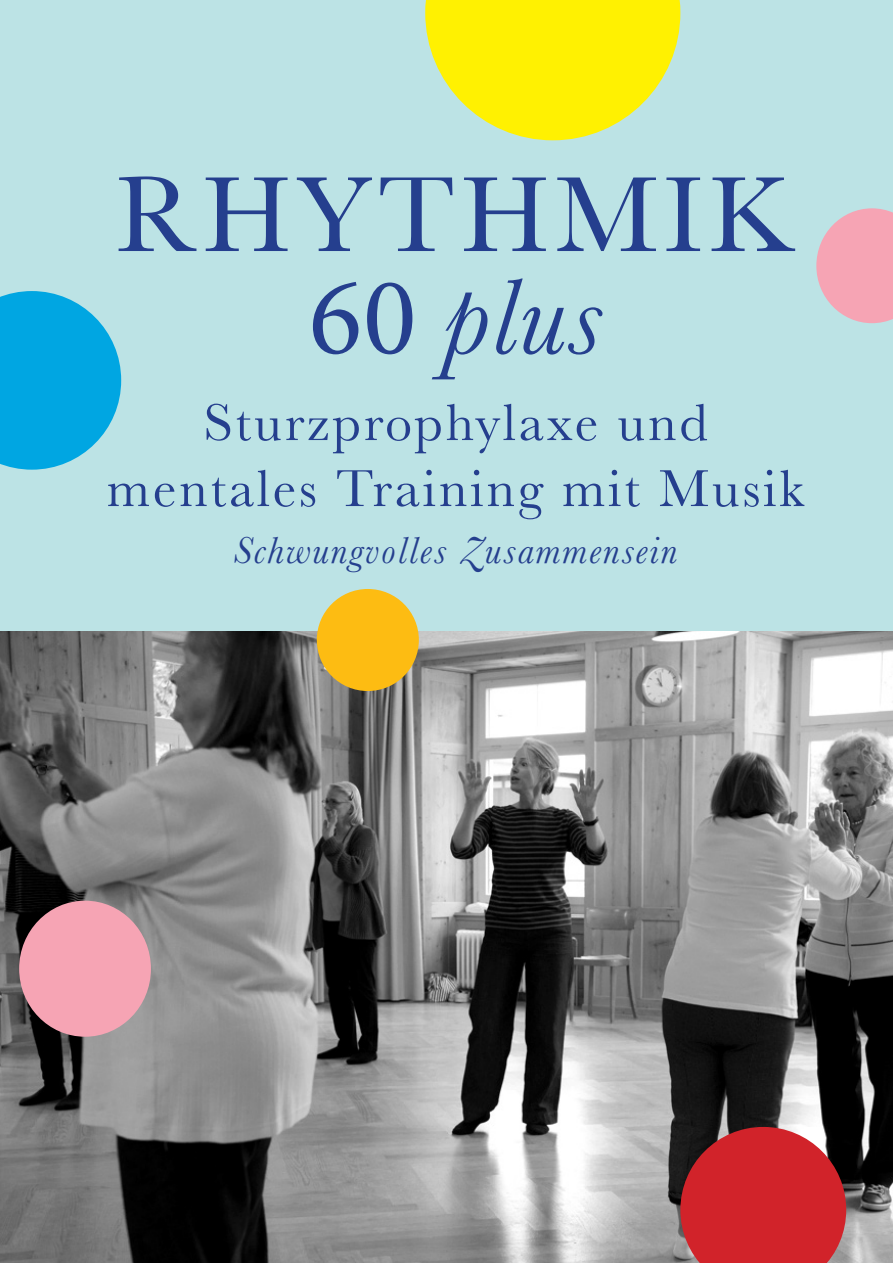
<style>
.page{position:relative;width:893px;height:1263px;background:#bce3e5}
.page>*{position:absolute;margin:0;border:0;box-sizing:border-box;transform-origin:0 0}
.t1{font:111px/102px "Baskerville";letter-spacing:.05em;color:#253f8e;text-align:center}
.t2{font:54px/66px "Baskerville";letter-spacing:.05em;color:#253f8e;text-align:center}
.t3{font:italic 39px "Baskerville";letter-spacing:.05em;color:#253f8e}
.s1{font-family:"Minion Pro"}
.s2{font-style:italic}
</style>
<div class="page">
<img style="left:0;top:632px;width:893px;height:631px">
<div style="left:19px;top:901px;width:132px;height:136px;background:#f6a4b4;border-radius:50%"></div>
<svg style="left:816px;top:208px;width:77px;height:115px"></svg>
<div style="left:317px;top:589px;width:102px;height:102px;background:#fdbc12;border-radius:50%"></div>
<svg style="left:0;top:291px;width:121px;height:179px"></svg>
<svg style="left:425px;top:0;width:255px;height:140px"></svg>
<svg style="left:680px;top:1127px;width:166px;height:136px;background:#bc2a30"></svg>
<h1 class="t1" style="left:116px;top:166px;width:681px">RHYTHMIK<br><span class="s1">60</span> <span class="s2">plus</span></h1>
<p class="t2" style="left:107px;top:390px;width:699px">Sturzprophylaxe und mentales Training mit Musik</p>
<p class="t3" style="left:233px;top:524px;width:445px">Schwungvolles Zusammensein</p>
</div>
